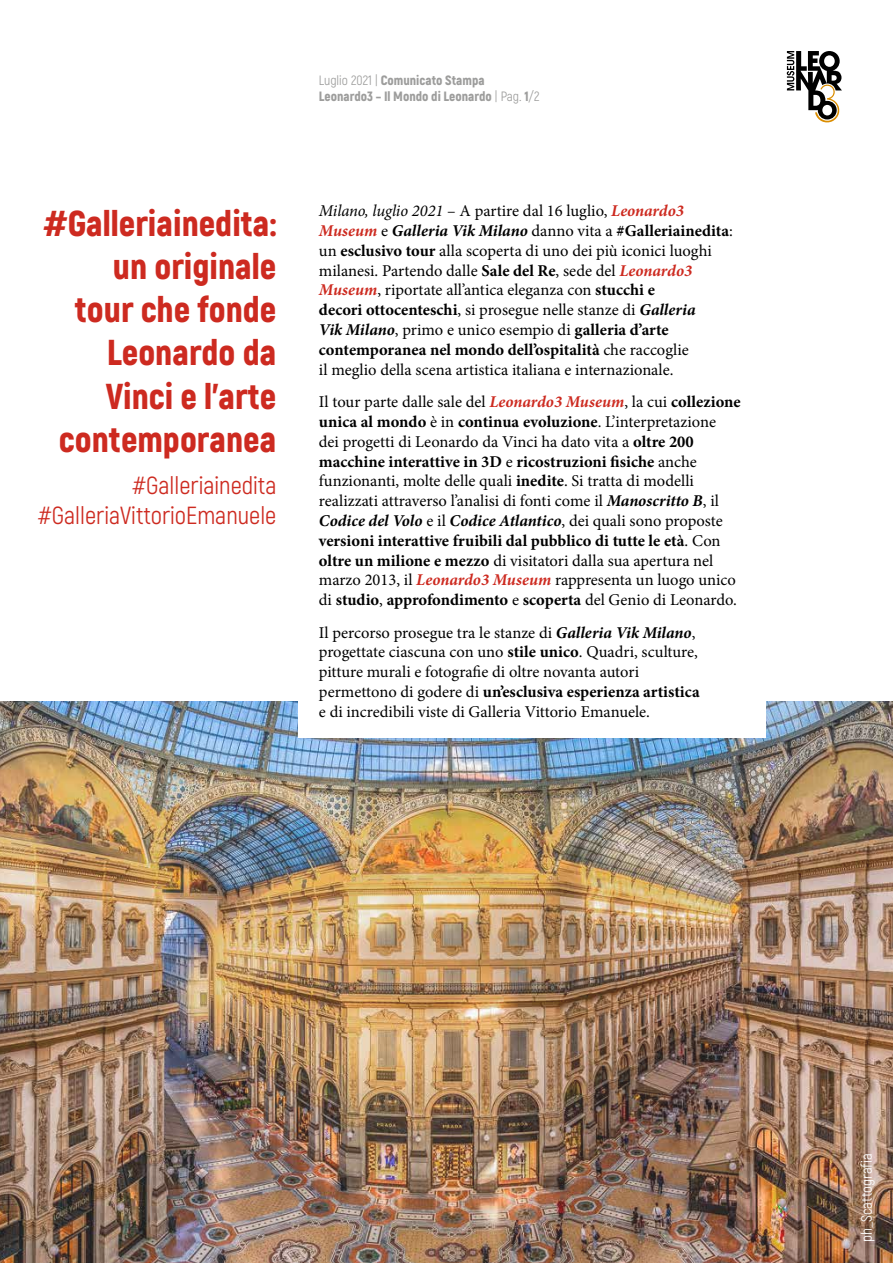
<style>
.page{position:relative;width:893px;height:1263px;background:#fff}
.page>*{position:absolute;margin:0;border:0;box-sizing:border-box;transform-origin:0 0}
.t1{font:900 36px/43.2px "Akrobat";color:#cd2a20;text-align:right}
.t2{font:24.75px/29.7px "Akrobat";color:#cd2a20;text-align:right}
.t3{font:16.5px/19.8px "Minion Pro";color:#000}
.t4{font:15px "Akrobat";color:#fff}
.t5{font:900 13.5px/16.2px "Akrobat";color:#9d9d9c}
.s1{font-weight:400}
.s2{font-style:italic}
.s3{font-weight:700;font-style:italic;color:#cd2a20}
.s4{font-weight:700;font-style:italic}
.s5{font-weight:700}
</style>
<div class="page">
<img style="left:0;top:702px;width:893px;height:561px">
<svg style="left:787px;top:51px;width:55px;height:72px"></svg>
<div style="left:298px;top:140px;width:467px;height:598px;background:#fff"></div>
<h1 class="t1" style="left:44px;top:201px;width:234px">#Galleriainedita: un originale<br>tour che fonde<br>Leonardo da<br>Vinci e l’arte contemporanea</h1>
<h2 class="t2" style="left:38px;top:471px;width:240px">#Galleriainedita #GalleriaVittorioEmanuele</h2>
<p class="t5" style="left:319px;top:72px;width:222px"><span class="s1">Luglio 2021 |</span> Comunicato Stampa<br>Leonardo3 – Il Mondo di Leonardo <span class="s1">| Pag.</span> 1<span class="s1">/2</span></p>
<p class="t3" style="left:319px;top:201px;width:416px"><span class="s2">Milano, luglio 2021</span> – A partire dal 16 luglio, <span class="s3">Leonardo3<br>Museum</span> e <span class="s4">Galleria Vik Milano</span> danno vita a <span class="s5">#Galleriainedita</span>: un <span class="s5">esclusivo tour</span> alla scoperta di uno dei più iconici luoghi milanesi. Partendo dalle <span class="s5">Sale del Re</span>, sede del <span class="s3">Leonardo3<br>Museum</span>, riportate all’antica eleganza con <span class="s5">stucchi e<br>decori ottocenteschi</span>, si prosegue nelle stanze di <span class="s4">Galleria<br>Vik Milano</span>, primo e unico esempio di <span class="s5">galleria d’arte contemporanea nel mondo dell’ospitalità</span> che raccoglie<br>il meglio della scena artistica italiana e internazionale.</p>
<p class="t3" style="left:319px;top:392px;width:423px">Il tour parte dalle sale del <span class="s3">Leonardo3 Museum</span>, la cui <span class="s5">collezione unica al mondo</span> è in <span class="s5">continua evoluzione</span>. L’interpretazione<br>dei progetti di Leonardo da Vinci ha dato vita a <span class="s5">oltre 200 macchine interattive in 3D</span> e <span class="s5">ricostruzioni fisiche</span> anche funzionanti, molte delle quali <span class="s5">inedite</span>. Si tratta di modelli realizzati attraverso l’analisi di fonti come il <span class="s4">Manoscritto B</span>, il <span class="s4">Codice del Volo</span> e il <span class="s4">Codice Atlantico</span>, dei quali sono proposte <span class="s5">versioni interattive fruibili dal pubblico di tutte le età</span>. Con <span class="s5">oltre un milione e mezzo</span> di visitatori dalla sua apertura nel marzo 2013, il <span class="s3">Leonardo3 Museum</span> rappresenta un luogo unico di <span class="s5">studio</span>, <span class="s5">approfondimento</span> e <span class="s5">scoperta</span> del Genio di Leonardo.</p>
<p class="t3" style="left:319px;top:623px;width:382px">Il percorso prosegue tra le stanze di <span class="s4">Galleria Vik Milano</span>, progettate ciascuna con uno <span class="s5">stile unico</span>. Quadri, sculture, pitture murali e fotografie di oltre novanta autori permettono di godere di <span class="s5">un’esclusiva esperienza artistica </span>e di incredibili viste di Galleria Vittorio Emanuele.</p>
<p class="t4" style="left:857px;top:1242px;width:90px;rotate:-90deg">ph_Scattografia</p>
</div>
